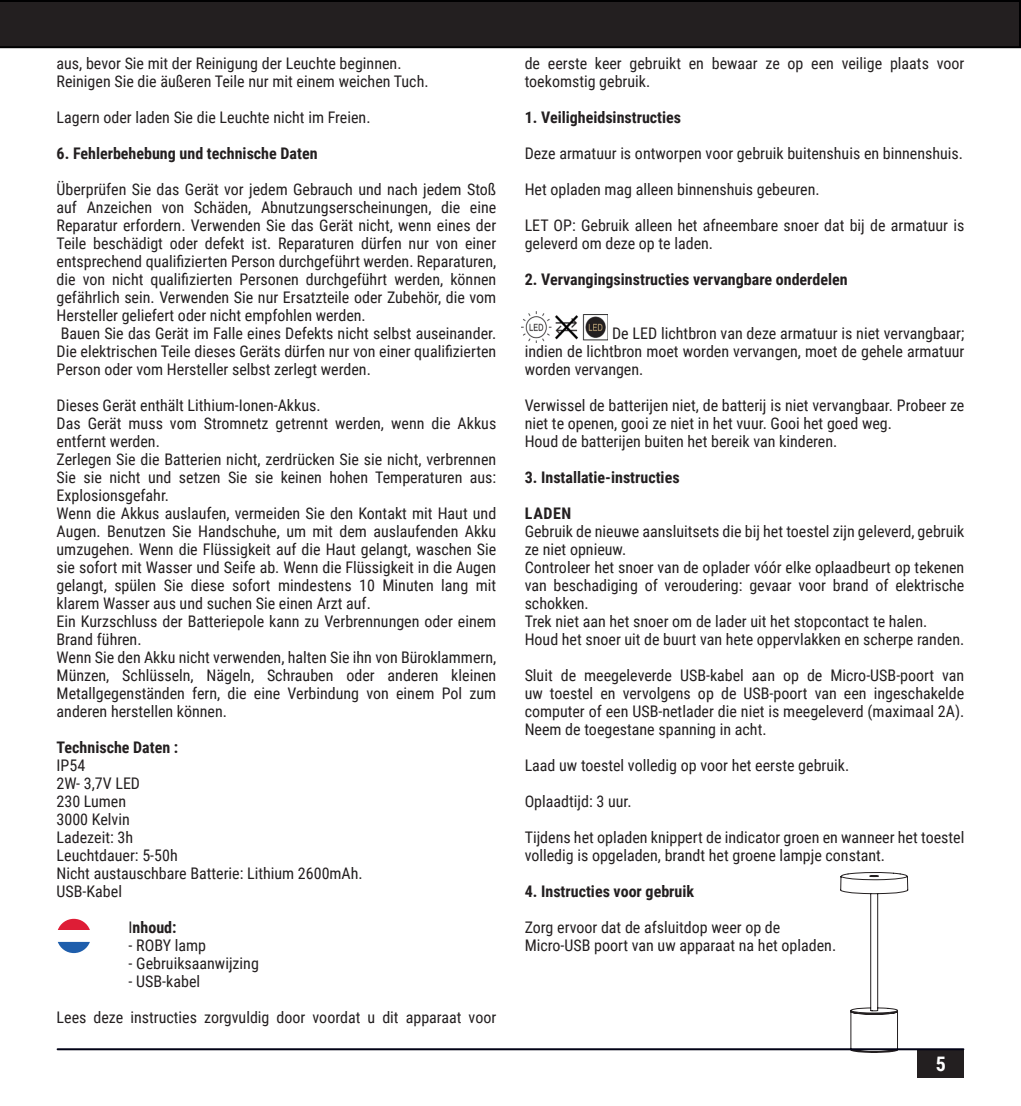
<style>
.page{position:relative;width:1021px;height:1106px;background:#fff}
.page>*{position:absolute;margin:0;border:0;box-sizing:border-box;transform-origin:0 0}
.t1{font:700 20px "Roboto Condensed";color:#fff}
.t2{font:16px/18px "Roboto Condensed";color:#231f20;text-align:justify}
.t3{font:700 16px "Roboto Condensed";color:#231f20}
.s1{font-weight:400}
</style>
<div class="page">
<div style="left:917px;top:1049px;width:47px;height:28px;background:#231f20"></div>
<svg style="left:58px;top:918px;width:32px;height:12px"></svg>
<svg style="left:58px;top:941px;width:32px;height:12px"></svg>
<img style="left:522px;top:312px;width:86px;height:30px">
<svg style="left:828px;top:872px;width:89px;height:181px"></svg>
<svg style="left:0;top:0;width:1020px;height:48px;background:#201c1d"></svg>
<hr style="left:58px;top:1048px;width:905px;height:2px;background:#000115">
<p class="t2" style="left:57px;top:53px;width:346px">aus, bevor Sie mit der Reinigung der Leuchte beginnen.</p>
<p class="t2" style="left:57px;top:71px;width:373px">Reinigen Sie die äußeren Teile nur mit einem weichen Tuch.</p>
<p class="t2" style="left:57px;top:107px;width:315px">Lagern oder laden Sie die Leuchte nicht im Freien.</p>
<p class="t3" style="left:57px;top:142px;width:262px">6. Fehlerbehebung und technische Daten</p>
<p class="t2" style="left:57px;top:179px;width:441px">Überprüfen Sie das Gerät vor jedem Gebrauch und nach jedem Stoß auf Anzeichen von Schäden, Abnutzungserscheinungen, die eine Reparatur erfordern. Verwenden Sie das Gerät nicht, wenn eines der Teile beschädigt oder defekt ist. Reparaturen dürfen nur von einer entsprechend qualifizierten Person durchgeführt werden. Reparaturen, die von nicht qualifizierten Personen durchgeführt werden, können gefährlich sein. Verwenden Sie nur Ersatzteile oder Zubehör, die vom Hersteller geliefert oder nicht empfohlen werden.</p>
<p class="t2" style="left:57px;top:323px;width:441px">Bauen Sie das Gerät im Falle eines Defekts nicht selbst auseinander.<br>Die elektrischen Teile dieses Geräts dürfen nur von einer qualifizierten Person oder vom Hersteller selbst zerlegt werden.</p>
<p class="t2" style="left:57px;top:395px;width:265px">Dieses Gerät enthält Lithium-Ionen-Akkus.</p>
<p class="t2" style="left:57px;top:413px;width:441px">Das Gerät muss vom Stromnetz getrennt werden, wenn die Akkus entfernt werden.</p>
<p class="t2" style="left:57px;top:449px;width:441px">Zerlegen Sie die Batterien nicht, zerdrücken Sie sie nicht, verbrennen Sie sie nicht und setzen Sie sie keinen hohen Temperaturen aus:<br>Explosionsgefahr.</p>
<p class="t2" style="left:57px;top:503px;width:441px">Wenn die Akkus auslaufen, vermeiden Sie den Kontakt mit Haut und Augen. Benutzen Sie Handschuhe, um mit dem auslaufenden Akku umzugehen. Wenn die Flüssigkeit auf die Haut gelangt, waschen Sie sie sofort mit Wasser und Seife ab. Wenn die Flüssigkeit in die Augen gelangt, spülen Sie diese sofort mindestens 10 Minuten lang mit klarem Wasser aus und suchen Sie einen Arzt auf.</p>
<p class="t2" style="left:57px;top:611px;width:441px">Ein Kurzschluss der Batteriepole kann zu Verbrennungen oder einem<br>Brand führen.</p>
<p class="t2" style="left:57px;top:647px;width:441px">Wenn Sie den Akku nicht verwenden, halten Sie ihn von Büroklammern, Münzen, Schlüsseln, Nägeln, Schrauben oder anderen kleinen Metallgegenständen fern, die eine Verbindung von einem Pol zum anderen herstellen können.</p>
<p class="t3" style="left:57px;top:736px;width:123px">Technische Daten :</p>
<p class="t2" style="left:57px;top:755px;width:30px">IP54</p>
<p class="t2" style="left:57px;top:773px;width:85px">2W- 3,7V LED</p>
<p class="t2" style="left:57px;top:791px;width:71px">230 Lumen</p>
<p class="t2" style="left:57px;top:809px;width:75px">3000 Kelvin</p>
<p class="t2" style="left:57px;top:827px;width:78px">Ladezeit: 3h</p>
<p class="t2" style="left:57px;top:845px;width:123px">Leuchtdauer: 5-50h</p>
<p class="t2" style="left:57px;top:863px;width:308px">Nicht austauschbare Batterie: Lithium 2600mAh.</p>
<p class="t2" style="left:57px;top:881px;width:67px">USB-Kabel</p>
<p class="t3" style="left:129px;top:916px;width:49px"><span class="s1">I</span>nhoud:</p>
<p class="t2" style="left:129px;top:935px;width:79px">- ROBY lamp</p>
<p class="t2" style="left:129px;top:953px;width:132px">- Gebruiksaanwijzing</p>
<p class="t2" style="left:129px;top:971px;width:73px">- USB-kabel</p>
<p class="t2" style="left:57px;top:1007px;width:441px">Lees deze instructies zorgvuldig door voordat u dit apparaat voor</p>
<p class="t2" style="left:524px;top:53px;width:441px">de eerste keer gebruikt en bewaar ze op een veilige plaats voor toekomstig gebruik.</p>
<p class="t3" style="left:524px;top:106px;width:158px">1. Veiligheidsinstructies</p>
<p class="t2" style="left:524px;top:143px;width:440px">Deze armatuur is ontworpen voor gebruik buitenshuis en binnenshuis.</p>
<p class="t2" style="left:524px;top:179px;width:296px">Het opladen mag alleen binnenshuis gebeuren.</p>
<p class="t2" style="left:524px;top:215px;width:441px">LET OP: Gebruik alleen het afneembare snoer dat bij de armatuur is geleverd om deze op te laden.</p>
<p class="t3" style="left:524px;top:268px;width:324px">2. Vervangingsinstructies vervangbare onderdelen</p>
<p class="t2" style="left:524px;top:323px;width:441px;text-indent:87px">De LED lichtbron van deze armatuur is niet vervangbaar; indien de lichtbron moet worden vervangen, moet de gehele armatuur worden vervangen.</p>
<p class="t2" style="left:524px;top:395px;width:441px">Verwissel de batterijen niet, de batterij is niet vervangbaar. Probeer ze niet te openen, gooi ze niet in het vuur. Gooi het goed weg.</p>
<p class="t2" style="left:524px;top:431px;width:314px">Houd de batterijen buiten het bereik van kinderen.</p>
<p class="t3" style="left:524px;top:466px;width:156px">3. Installatie-instructies</p>
<p class="t3" style="left:525px;top:502px;width:48px">LADEN</p>
<p class="t2" style="left:524px;top:521px;width:441px">Gebruik de nieuwe aansluitsets die bij het toestel zijn geleverd, gebruik ze niet opnieuw.</p>
<p class="t2" style="left:524px;top:557px;width:441px">Controleer het snoer van de oplader vóór elke oplaadbeurt op tekenen van beschadiging of veroudering: gevaar voor brand of elektrische schokken.</p>
<p class="t2" style="left:524px;top:611px;width:404px">Trek niet aan het snoer om de lader uit het stopcontact te halen.</p>
<p class="t2" style="left:524px;top:629px;width:441px">Houd het snoer uit de buurt van hete oppervlakken en scherpe randen.</p>
<p class="t2" style="left:524px;top:665px;width:441px">Sluit de meegeleverde USB-kabel aan op de Micro-USB-poort van uw toestel en vervolgens op de USB-poort van een ingeschakelde computer of een USB-netlader die niet is meegeleverd (maximaal 2A).<br>Neem de toegestane spanning in acht.</p>
<p class="t2" style="left:524px;top:755px;width:326px">Laad uw toestel volledig op voor het eerste gebruik.</p>
<p class="t2" style="left:524px;top:791px;width:108px">Oplaadtijd: 3 uur.</p>
<p class="t2" style="left:524px;top:827px;width:441px">Tijdens het opladen knippert de indicator groen en wanneer het toestel volledig is opgeladen, brandt het groene lampje constant.</p>
<p class="t3" style="left:524px;top:880px;width:171px">4. Instructies voor gebruik</p>
<p class="t2" style="left:524px;top:917px;width:257px">Zorg ervoor dat de afsluitdop weer op de</p>
<p class="t2" style="left:524px;top:935px;width:313px">Micro-USB poort van uw apparaat na het opladen.</p>
<p class="t1" style="left:935px;top:1049px;width:12px">5</p>
</div>
